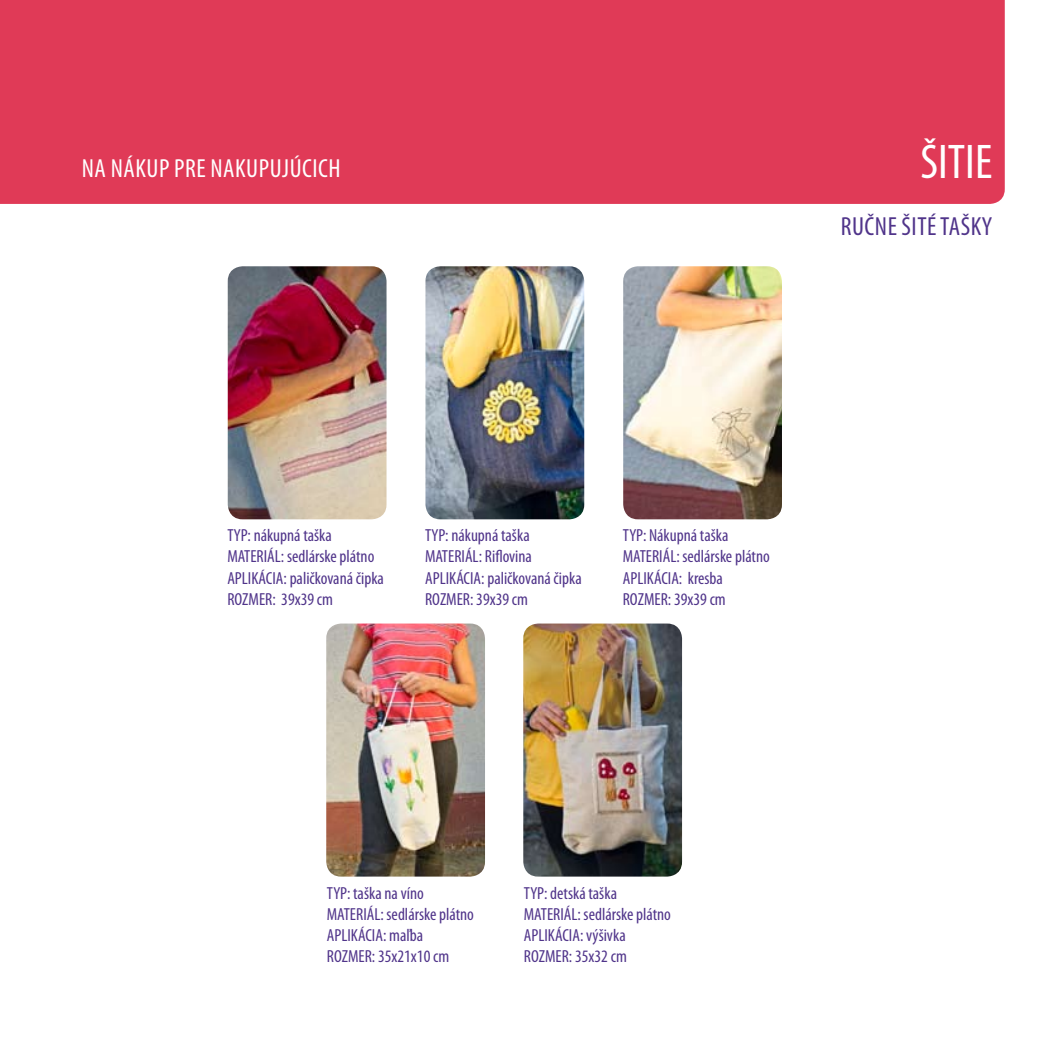
<style>
.page{position:relative;width:1042px;height:1042px;background:#fff}
.page>*{position:absolute;margin:0;border:0;box-sizing:border-box;transform-origin:0 0}
.t1{font:condensed 49px "Myriad Pro";color:#fff}
.t2{font:condensed 26.25px "Myriad Pro";letter-spacing:.02em;color:#fff}
.t3{font:condensed 26.25px "Myriad Pro";color:#50348a}
.t4{font:condensed 17.5px/21px "Myriad Pro";color:#50348a}
</style>
<div class="page">
<div style="left:0;top:0;width:1005px;height:204px;background:#e03a57"></div>
<img style="left:228px;top:266px;width:158px;height:253px">
<img style="left:425px;top:266px;width:159px;height:253px">
<img style="left:523px;top:623px;width:159px;height:253px">
<img style="left:326px;top:623px;width:159px;height:253px">
<img style="left:623px;top:266px;width:159px;height:253px">
<h2 class="t2" style="left:82px;top:152px;width:231px">na nákup pre nakupujúcich</h2>
<h1 class="t1" style="left:920px;top:132px;width:73px">ŠITIE</h1>
<h2 class="t3" style="left:841px;top:210px;width:111px">ručne šité tašky</h2>
<p class="t4" style="left:227px;top:525px;width:158px">TYP: nákupná taška<br>MATERIÁL: sedlárske plátno<br>APLIKÁCIA: paličkovaná čipka<br>ROZMER: 39x39 cm</p>
<p class="t4" style="left:425px;top:525px;width:158px">TYP: nákupná taška<br>MATERIÁL: Riflovina<br>APLIKÁCIA: paličkovaná čipka<br>ROZMER: 39x39 cm</p>
<p class="t4" style="left:623px;top:525px;width:149px">TYP: Nákupná taška<br>MATERIÁL: sedlárske plátno<br>APLIKÁCIA: kresba<br>ROZMER: 39x39 cm</p>
<p class="t4" style="left:327px;top:882px;width:149px">TYP: taška na víno<br>MATERIÁL: sedlárske plátno<br>APLIKÁCIA: maľba<br>ROZMER: 35x21x10 cm</p>
<p class="t4" style="left:524px;top:882px;width:149px">TYP: detská taška<br>MATERIÁL: sedlárske plátno<br>APLIKÁCIA: výšivka<br>ROZMER: 35x32 cm</p>
</div>
